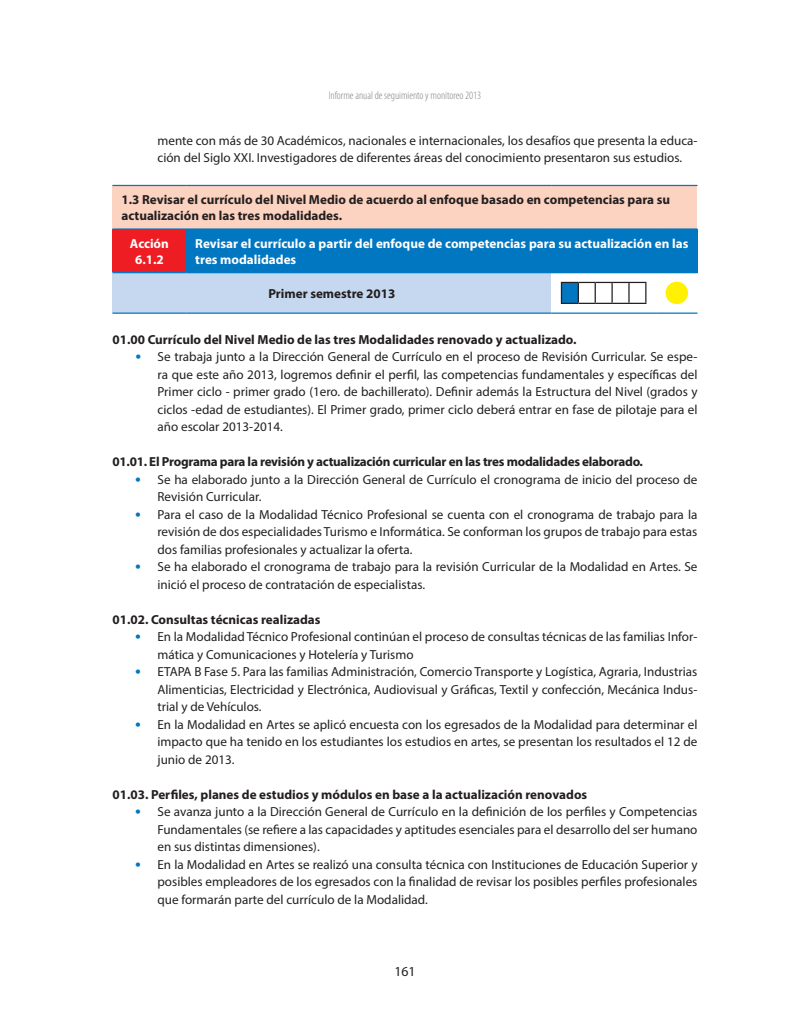
<style>
.page{position:relative;width:810px;height:1035px;background:#fff}
.page>*{position:absolute;margin:0;border:0;box-sizing:border-box;transform-origin:0 0}
.t1{font:13.75px "Myriad Pro";color:#231f20}
.t2{font:13.12px/17.5px "Myriad Pro";color:#231f20;text-align:justify}
.t3{font:700 13.12px/15.8px "Myriad Pro";color:#231f20}
.t4{font:700 13.12px/15.8px "Myriad Pro";color:#fff;text-align:center}
.t5{font:700 13.12px "Myriad Pro";letter-spacing:-.02em;color:#231f20}
.t6{font:300 condensed 11.25px "Myriad Pro";color:#808285}
.s1{font-family:"DIN Pro";font-weight:700;color:#0077c0}
</style>
<div class="page">
<div style="left:112px;top:185px;width:586px;height:44px;background:#fcd2c0"></div>
<div style="left:112px;top:229px;width:74px;height:44px;background:#ee1d23"></div>
<div style="left:186px;top:229px;width:512px;height:44px;background:#0077c0"></div>
<div style="left:112px;top:273px;width:439px;height:40px;background:#c6d8ef"></div>
<hr style="left:112px;top:185px;width:74px;height:1px;background:#0077c0">
<hr style="left:186px;top:185px;width:365px;height:1px;background:#0077c0">
<hr style="left:551px;top:185px;width:105px;height:1px;background:#0077c0">
<hr style="left:656px;top:185px;width:42px;height:1px;background:#0077c0">
<hr style="left:112px;top:228px;width:74px;height:2px;background:#0077c0">
<hr style="left:186px;top:228px;width:365px;height:2px;background:#0077c0">
<hr style="left:551px;top:228px;width:105px;height:2px;background:#0077c0">
<hr style="left:656px;top:228px;width:42px;height:2px;background:#0077c0">
<hr style="left:656px;top:313px;width:42px;height:1px;background:#0077c0">
<hr style="left:112px;top:272px;width:74px;height:1px;background:#0077c0">
<hr style="left:112px;top:313px;width:74px;height:1px;background:#0077c0">
<hr style="left:186px;top:313px;width:365px;height:1px;background:#0077c0">
<hr style="left:551px;top:313px;width:105px;height:1px;background:#0077c0">
<svg style="left:561px;top:282px;width:85px;height:22px"></svg>
<div style="left:666px;top:282px;width:21px;height:22px;background:#fff101;border-radius:50%"></div>
<div style="left:666px;top:282px;width:22px;height:22px;border:1px solid #fff101;border-radius:50%"></div>
<p class="t6" style="left:329px;top:90px;width:154px">Informe anual de seguimiento y monitoreo 2013</p>
<p class="t2" style="left:158px;top:131px;width:542px">mente con más de 30 Académicos, nacionales e internacionales, los desafíos que presenta la educa&shy;ción del Siglo XXI. Investigadores de diferentes áreas del conocimiento presentaron sus estudios.</p>
<p class="t3" style="left:121px;top:192px;width:550px">1.3 Revisar el currículo del Nivel Medio de acuerdo al enfoque basado en competencias para su actualización en las tres modalidades.</p>
<p class="t4" style="left:130px;top:235px;width:40px">Acción<br>6.1.2</p>
<p class="t4" style="left:195px;top:235px;width:495px;text-align:left">Revisar el currículo a partir del enfoque de competencias para su actualización en las tres modalidades</p>
<p class="t3" style="left:268px;top:285px;width:128px">Primer semestre 2013</p>
<p class="t3" style="left:112px;top:331px;width:466px">01.00 Currículo del Nivel Medio de las tres Modalidades renovado y actualizado.</p>
<p class="t2" style="left:158px;top:348px;width:542px;text-indent:-22px"><span class="s1">•</span> Se trabaja junto a la Dirección General de Currículo en el proceso de Revisión Curricular. Se espe&shy;ra que este año 2013, logremos definir el perfil, las competencias fundamentales y específicas del Primer ciclo - primer grado (1ero. de bachillerato). Definir además la Estructura del Nivel (grados y ciclos -edad de estudiantes). El Primer grado, primer ciclo deberá entrar en fase de pilotaje para el año escolar 2013-2014.</p>
<p class="t5" style="left:112px;top:453px;width:532px">01.01. El Programa para la revisión y actualización curricular en las tres modalidades elaborado.</p>
<p class="t2" style="left:157px;top:470px;width:542px;text-indent:-22px"><span class="s1">•</span> Se ha elaborado junto a la Dirección General de Currículo el cronograma de inicio del proceso de<br>Revisión Curricular.</p>
<p class="t2" style="left:157px;top:505px;width:542px;text-indent:-22px"><span class="s1">•</span> Para el caso de la Modalidad Técnico Profesional se cuenta con el cronograma de trabajo para la revisión de dos especialidades Turismo e Informática. Se conforman los grupos de trabajo para estas dos familias profesionales y actualizar la oferta.</p>
<p class="t2" style="left:157px;top:558px;width:542px;text-indent:-22px"><span class="s1">•</span> Se ha elaborado el cronograma de trabajo para la revisión Curricular de la Modalidad en Artes. Se inició el proceso de contratación de especialistas.</p>
<p class="t3" style="left:112px;top:611px;width:210px">01.02. Consultas técnicas realizadas</p>
<p class="t2" style="left:157px;top:628px;width:542px;text-indent:-22px"><span class="s1">•</span> En la Modalidad Técnico Profesional continúan el proceso de consultas técnicas de las familias Infor&shy;mática y Comunicaciones y Hotelería y Turismo</p>
<p class="t2" style="left:157px;top:663px;width:541px;text-indent:-22px"><span class="s1">•</span> ETAPA B Fase 5. Para las familias Administración, Comercio Transporte y Logística, Agraria, Industrias Alimenticias, Electricidad y Electrónica, Audiovisual y Gráficas, Textil y confección, Mecánica Indus&shy;trial y de Vehículos.</p>
<p class="t2" style="left:157px;top:715px;width:542px;text-indent:-22px"><span class="s1">•</span> En la Modalidad en Artes se aplicó encuesta con los egresados de la Modalidad para determinar el impacto que ha tenido en los estudiantes los estudios en artes, se presentan los resultados el 12 de junio de 2013.</p>
<p class="t3" style="left:112px;top:786px;width:476px">01.03. Perfiles, planes de estudios y módulos en base a la actualización renovados</p>
<p class="t2" style="left:157px;top:803px;width:542px;text-indent:-22px"><span class="s1">•</span> Se avanza junto a la Dirección General de Currículo en la definición de los perfiles y Competencias Fundamentales (se refiere a las capacidades y aptitudes esenciales para el desarrollo del ser humano en sus distintas dimensiones).</p>
<p class="t2" style="left:157px;top:855px;width:542px;text-indent:-22px"><span class="s1">•</span> En la Modalidad en Artes se realizó una consulta técnica con Instituciones de Educación Superior y posibles empleadores de los egresados con la finalidad de revisar los posibles perfiles profesionales que formarán parte del currículo de la Modalidad.</p>
<p class="t1" style="left:394px;top:963px;width:23px">161</p>
</div>
